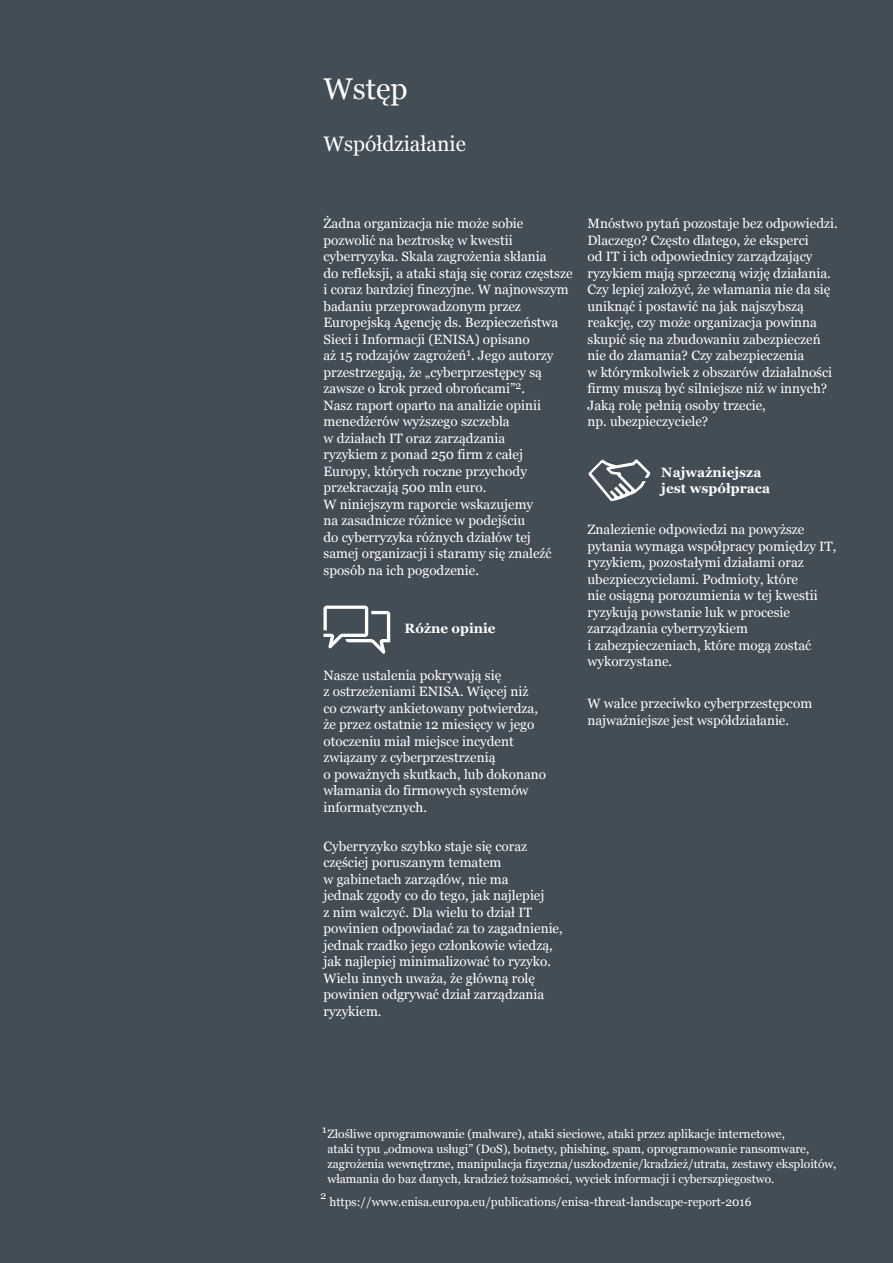
<style>
.page{position:relative;width:893px;height:1263px;background:#434d56}
.page>*{position:absolute;margin:0;border:0;box-sizing:border-box;transform-origin:0 0}
.t1{font:30px "Georgia";color:#fff}
.t2{font:21px "Georgia";color:#fff}
.t3{font:13.5px/16.5px "Georgia";color:#fff}
.t4{font:700 13.5px/16.2px "Georgia";letter-spacing:.005em;color:#fff}
.t5{font:12px/15px "Georgia";color:#fff}
.t6{font:10.5px "Georgia";color:#fff}
</style>
<div class="page">
<svg style="left:588px;top:459px;width:62px;height:42px"></svg>
<svg style="left:323px;top:605px;width:67px;height:49px"></svg>
<h1 class="t1" style="left:324px;top:70px;width:86px">Wstęp</h1>
<h2 class="t2" style="left:324px;top:131px;width:144px">Współdziałanie</h2>
<p class="t3" style="left:323px;top:216px;width:251px">Żadna organizacja nie może sobie pozwolić na beztroskę w kwestii cyberryzyka. Skala zagrożenia skłania<br>do refleksji, a ataki stają się coraz częstsze i coraz bardziej finezyjne. W najnowszym badaniu przeprowadzonym przez Europejską Agencję ds. Bezpieczeństwa Sieci i Informacji (ENISA) opisano<br>aż 15 rodzajów zagrożeń<sup>1</sup>. Jego autorzy przestrzegają, że „cyberprzestępcy są zawsze o krok przed obrońcami”<sup>2</sup>.<br>Nasz raport oparto na analizie opinii menedżerów wyższego szczebla<br>w działach IT oraz zarządzania<br>ryzykiem z ponad 250 firm z całej Europy, których roczne przychody przekraczają 500 mln euro.<br>W niniejszym raporcie wskazujemy<br>na zasadnicze różnice w podejściu<br>do cyberryzyka różnych działów tej<br>samej organizacji i staramy się znaleźć sposób na ich pogodzenie.</p>
<p class="t4" style="left:405px;top:620px;width:92px">Różne opinie</p>
<p class="t3" style="left:323px;top:667px;width:224px">Nasze ustalenia pokrywają się<br>z ostrzeżeniami ENISA. Więcej niż<br>co czwarty ankietowany potwierdza, że przez ostatnie 12 miesięcy w jego otoczeniu miał miejsce incydent związany z cyberprzestrzenią<br>o poważnych skutkach, lub dokonano włamania do firmowych systemów informatycznych.</p>
<p class="t3" style="left:323px;top:838px;width:241px">Cyberryzyko szybko staje się coraz częściej poruszanym tematem<br>w gabinetach zarządów, nie ma<br>jednak zgody co do tego, jak najlepiej<br>z nim walczyć. Dla wielu to dział IT powinien odpowiadać za to zagadnienie, jednak rzadko jego członkowie wiedzą, jak najlepiej minimalizować to ryzyko.<br>Wielu innych uważa, że główną rolę powinien odgrywać dział zarządzania ryzykiem.</p>
<p class="t3" style="left:587px;top:215px;width:252px">Mnóstwo pytań pozostaje bez odpowiedzi.<br>Dlaczego? Często dlatego, że eksperci<br>od IT i ich odpowiednicy zarządzający ryzykiem mają sprzeczną wizję działania.<br>Czy lepiej założyć, że włamania nie da się uniknąć i postawić na jak najszybszą reakcję, czy może organizacja powinna skupić się na zbudowaniu zabezpieczeń nie do złamania? Czy zabezpieczenia<br>w którymkolwiek z obszarów działalności firmy muszą być silniejsze niż w innych?<br>Jaką rolę pełnią osoby trzecie,<br>np. ubezpieczyciele?</p>
<p class="t4" style="left:661px;top:464px;width:110px">Najważniejsza jest współpraca</p>
<p class="t3" style="left:587px;top:521px;width:251px">Znalezienie odpowiedzi na powyższe pytania wymaga współpracy pomiędzy IT, ryzykiem, pozostałymi działami oraz ubezpieczycielami. Podmioty, które<br>nie osiągną porozumienia w tej kwestii ryzykują powstanie luk w procesie zarządzania cyberryzykiem<br>i zabezpieczeniach, które mogą zostać wykorzystane.</p>
<p class="t3" style="left:587px;top:695px;width:226px">W walce przeciwko cyberprzestępcom najważniejsze jest współdziałanie.</p>
<p class="t6" style="left:322px;top:1122px;width:6px">1</p>
<p class="t5" style="left:328px;top:1126px;width:510px">Złośliwe oprogramowanie (malware), ataki sieciowe, ataki przez aplikacje internetowe,<br>ataki typu „odmowa usługi” (DoS), botnety, phishing, spam, oprogramowanie ransomware, zagrożenia wewnętrzne, manipulacja fizyczna/uszkodzenie/kradzież/utrata, zestawy eksploitów, włamania do baz danych, kradzież tożsamości, wyciek informacji i cyberszpiegostwo.</p>
<p class="t6" style="left:321px;top:1188px;width:7px">2</p>
<p class="t5" style="left:329px;top:1194px;width:423px">https://www.enisa.europa.eu/publications/enisa-threat-landscape-report-2016</p>
</div>
